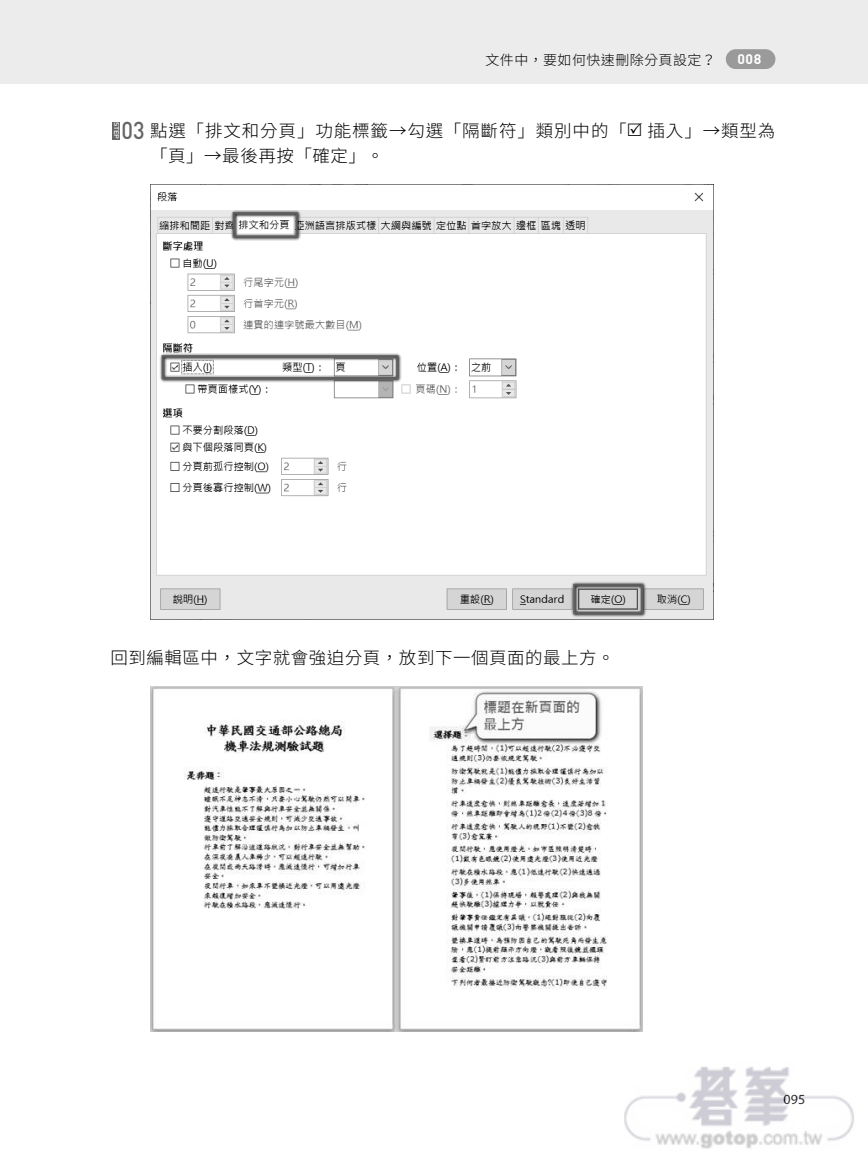
<style>
.page{position:relative;width:868px;height:1160px;background:#fff}
.page>*{position:absolute;margin:0;border:0;box-sizing:border-box;transform-origin:0 0}
.t1{font:300 17.15px/24.7px "Noto Sans CJ Ktc";letter-spacing:.05em;color:#000}
.t2{font:300 17.15px "Noto Sans CJ Ktc";letter-spacing:.03em;color:#000}
.t3{font:14px "Myriad Pro";color:#000}
.t4{font:300 13.65px "Noto Sans CJ Ktc";letter-spacing:.03em;color:#000}
.t5{font:700 13.65px "DIN Pro";color:#fff}
.t6{font:500 6.83px "DIN Pro";color:#fff;scale:1.11 1}
.s1{font-family:"DIN Pro";font-weight:500;font-size:24.15px;color:#666}
</style>
<div class="page">
<div style="left:11px;top:0;width:857px;height:84px;background:#ececec"></div>
<div style="left:0;top:0;width:11px;height:84px;background:#ececec"></div>
<div style="left:726px;top:49px;width:49px;height:20px;background:#9a9a9a;border-radius:10px"></div>
<div style="left:113px;top:122px;width:7px;height:18px;background:#666"></div>
<img style="left:150px;top:185px;width:563px;height:434px">
<img style="left:150px;top:686px;width:492px;height:345px">
<img style="left:624px;top:1067px;width:230px;height:82px">
<p class="t4" style="left:485px;top:52px;width:232px">文件中，要如何快速刪除分頁設定？</p>
<p class="t5" style="left:737px;top:50px;width:25px">008</p>
<p class="t6" style="left:121px;top:122px;width:17px;rotate:90deg">STEP</p>
<p class="t1" style="left:150px;top:119px;width:627px;text-indent:-29px"><span class="s1">03</span> 點選「排文和分頁」功能標籤→勾選「隔斷符」類別中的「 插入」→類型為「頁」→最後再按「確定」。</p>
<p class="t2" style="left:110px;top:648px;width:506px">回到編輯區中，文字就會強迫分頁，放到下一個頁面的最上方。</p>
<p class="t3" style="left:783px;top:1090px;width:23px">095</p>
</div>
